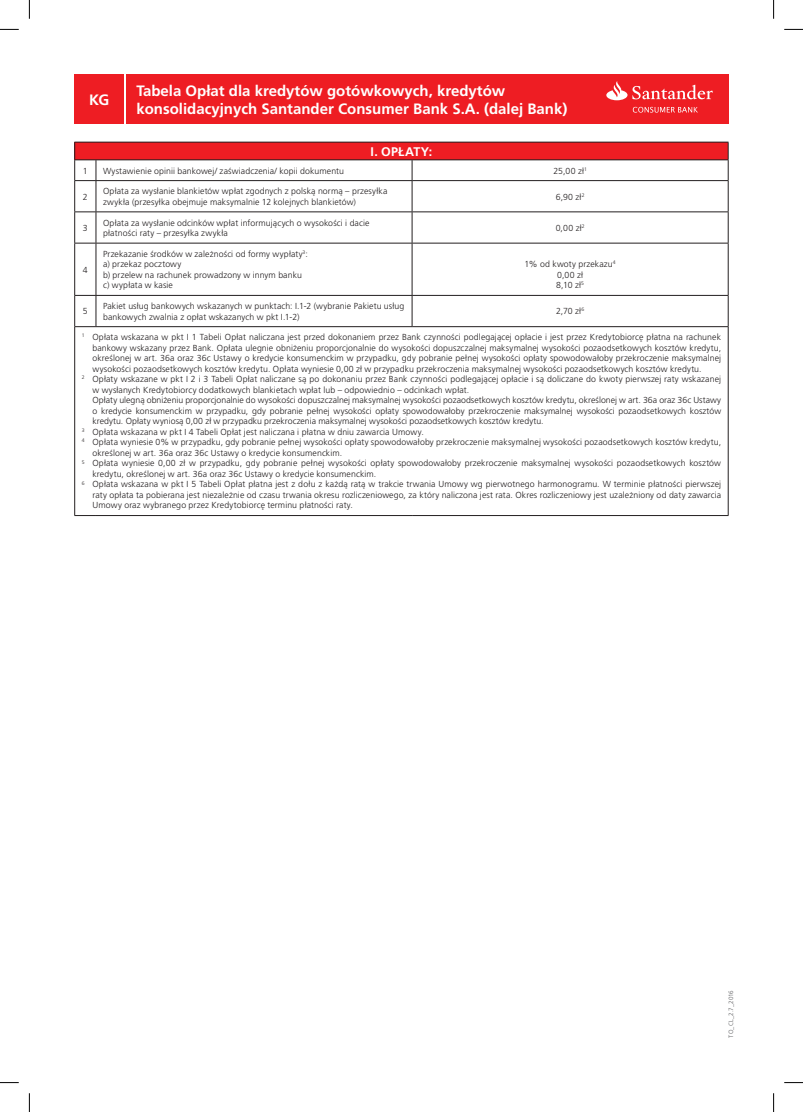
<style>
.page{position:relative;width:803px;height:1112px;background:#fff}
.page>*{position:absolute;margin:0;border:0;box-sizing:border-box;transform-origin:0 0}
.t1{font:700 15px/18px "Frutiger LT Pro";color:#fff}
.t2{font:700 12.5px "Frutiger LT Pro";letter-spacing:.015em;color:#fff}
.t3{font:300 8.75px/10.5px "Frutiger LT Pro";letter-spacing:.01em;color:#231f20}
.t4{font:300 6.25px "Frutiger LT Pro";letter-spacing:-.005em;color:#57585a}
</style>
<div class="page">
<div style="left:74px;top:74px;width:50px;height:50px;background:#ee1d23"></div>
<div style="left:126px;top:74px;width:602px;height:50px;background:#ee1d23"></div>
<svg style="left:606px;top:81px;width:107px;height:19px"></svg>
<svg style="left:633px;top:107px;width:65px;height:6px"></svg>
<div style="left:75px;top:142px;width:653px;height:18px;background:#ee1d23"></div>
<hr style="left:96px;top:142px;width:316px;height:1px;background:#231f20">
<hr style="left:412px;top:142px;width:316px;height:1px;background:#231f20">
<hr style="left:96px;top:159px;width:316px;height:1px;background:#231f20">
<hr style="left:412px;top:159px;width:316px;height:1px;background:#231f20">
<svg style="left:412px;top:160px;width:1px;height:20px"></svg>
<svg style="left:728px;top:142px;width:1px;height:38px"></svg>
<svg style="left:74px;top:142px;width:23px;height:39px"></svg>
<hr style="left:74px;top:181px;width:1px;height:30px;background:#231f20">
<hr style="left:96px;top:180px;width:316px;height:1px;background:#231f20">
<hr style="left:96px;top:181px;width:1px;height:30px;background:#231f20">
<hr style="left:412px;top:180px;width:316px;height:1px;background:#231f20">
<hr style="left:412px;top:181px;width:1px;height:30px;background:#231f20">
<hr style="left:728px;top:181px;width:1px;height:30px;background:#231f20">
<svg style="left:74px;top:211px;width:22px;height:1px"></svg>
<hr style="left:74px;top:212px;width:1px;height:31px;background:#231f20">
<hr style="left:96px;top:211px;width:316px;height:1px;background:#231f20">
<hr style="left:96px;top:212px;width:1px;height:31px;background:#231f20">
<hr style="left:412px;top:211px;width:316px;height:1px;background:#231f20">
<hr style="left:412px;top:212px;width:1px;height:31px;background:#231f20">
<hr style="left:728px;top:212px;width:1px;height:31px;background:#231f20">
<svg style="left:75px;top:243px;width:21px;height:1px"></svg>
<hr style="left:74px;top:243px;width:1px;height:52px;background:#231f20">
<hr style="left:96px;top:243px;width:316px;height:1px;background:#231f20">
<hr style="left:96px;top:243px;width:1px;height:52px;background:#231f20">
<hr style="left:412px;top:243px;width:316px;height:1px;background:#231f20">
<hr style="left:412px;top:243px;width:1px;height:52px;background:#231f20">
<hr style="left:728px;top:243px;width:1px;height:52px;background:#231f20">
<svg style="left:75px;top:295px;width:21px;height:1px"></svg>
<hr style="left:74px;top:295px;width:1px;height:31px;background:#231f20">
<hr style="left:96px;top:295px;width:316px;height:1px;background:#231f20">
<hr style="left:96px;top:295px;width:1px;height:31px;background:#231f20">
<hr style="left:412px;top:295px;width:316px;height:1px;background:#231f20">
<hr style="left:412px;top:295px;width:1px;height:31px;background:#231f20">
<hr style="left:728px;top:295px;width:1px;height:31px;background:#231f20">
<svg style="left:74px;top:326px;width:22px;height:1px"></svg>
<hr style="left:74px;top:327px;width:1px;height:188px;background:#231f20">
<hr style="left:96px;top:326px;width:316px;height:1px;background:#231f20">
<hr style="left:412px;top:326px;width:316px;height:1px;background:#231f20">
<hr style="left:728px;top:327px;width:1px;height:188px;background:#231f20">
<svg style="left:74px;top:515px;width:22px;height:1px"></svg>
<hr style="left:96px;top:515px;width:316px;height:1px;background:#231f20">
<hr style="left:412px;top:515px;width:316px;height:1px;background:#231f20">
<svg style="left:0;top:29px;width:19px;height:1px"></svg>
<svg style="left:784px;top:29px;width:19px;height:1px"></svg>
<svg style="left:0;top:1082px;width:19px;height:1px"></svg>
<svg style="left:784px;top:1082px;width:19px;height:1px"></svg>
<svg style="left:29px;top:0;width:1px;height:19px"></svg>
<svg style="left:29px;top:1093px;width:1px;height:18px"></svg>
<svg style="left:773px;top:0;width:1px;height:19px"></svg>
<svg style="left:773px;top:1093px;width:1px;height:18px"></svg>
<h1 class="t1" style="left:89px;top:91px;width:22px">KG</h1>
<h1 class="t1" style="left:136px;top:82px;width:432px">Tabela Opłat dla kredytów gotówkowych, kredytów konsolidacyjnych Santander Consumer Bank S.A. (dalej Bank)</h1>
<h2 class="t2" style="left:371px;top:144px;width:63px">I. OPŁATY:</h2>
<p class="t3" style="left:83px;top:165px;width:6px">1</p>
<p class="t3" style="left:103px;top:165px;width:243px">Wystawienie opinii bankowej/ zaświadczenia/ kopii dokumentu</p>
<p class="t3" style="left:553px;top:165px;width:35px">25,00 zł<sup>1</sup></p>
<p class="t3" style="left:83px;top:191px;width:6px">2</p>
<p class="t3" style="left:103px;top:186px;width:286px">Opłata za wysłanie blankietów wpłat zgodnych z polską normą – przesyłka zwykła (przesyłka obejmuje maksymalnie 12 kolejnych blankietów)</p>
<p class="t3" style="left:556px;top:191px;width:30px">6,90 zł<sup>2</sup></p>
<p class="t3" style="left:83px;top:222px;width:6px">3</p>
<p class="t3" style="left:103px;top:217px;width:268px">Opłata za wysłanie odcinków wpłat informujących o wysokości i dacie płatności raty – przesyłka zwykła</p>
<p class="t3" style="left:556px;top:222px;width:30px">0,00 zł<sup>2</sup></p>
<p class="t3" style="left:83px;top:264px;width:6px">4</p>
<p class="t3" style="left:103px;top:248px;width:206px">Przekazanie środków w zależności od formy wypłaty<sup>3</sup>: a) przekaz pocztowy<br>b) przelew na rachunek prowadzony w innym banku c) wypłata w kasie</p>
<p class="t3" style="left:525px;top:259px;width:93px;text-align:center">1% od kwoty przekazu<sup>4<br></sup>0,00 zł<br>8,10 zł<sup>5</sup></p>
<p class="t3" style="left:83px;top:306px;width:6px">5</p>
<p class="t3" style="left:103px;top:301px;width:303px">Pakiet usług bankowych wskazanych w punktach: I.1-2 (wybranie Pakietu usług bankowych zwalnia z opłat wskazanych w pkt I.1-2)</p>
<p class="t3" style="left:556px;top:306px;width:30px">2,70 zł<sup>6</sup></p>
<p class="t3" style="left:82px;top:332px;width:641px"><sup>1</sup> Opłata wskazana w pkt I 1 Tabeli Opłat naliczana jest przed dokonaniem przez Bank czynności podlegającej opłacie i jest przez Kredytobiorcę płatna na rachunek</p>
<p class="t3" style="left:92px;top:342px;width:630px">bankowy wskazany przez Bank. Opłata ulegnie obniżeniu proporcjonalnie do wysokości dopuszczalnej maksymalnej wysokości pozaodsetkowych kosztów kredytu,</p>
<p class="t3" style="left:92px;top:353px;width:630px">określonej w art. 36a oraz 36c Ustawy o kredycie konsumenckim w przypadku, gdy pobranie pełnej wysokości opłaty spowodowałoby przekroczenie maksymalnej</p>
<p class="t3" style="left:92px;top:363px;width:611px">wysokości pozaodsetkowych kosztów kredytu. Opłata wyniesie 0,00 zł w przypadku przekroczenia maksymalnej wysokości pozaodsetkowych kosztów kredytu.</p>
<p class="t3" style="left:82px;top:374px;width:641px"><sup>2</sup> Opłaty wskazane w pkt I 2 i 3 Tabeli Opłat naliczane są po dokonaniu przez Bank czynności podlegającej opłacie i są doliczane do kwoty pierwszej raty wskazanej</p>
<p class="t3" style="left:92px;top:384px;width:378px">w wysłanych Kredytobiorcy dodatkowych blankietach wpłat lub – odpowiednio – odcinkach wpłat.</p>
<p class="t3" style="left:92px;top:395px;width:630px">Opłaty ulegną obniżeniu proporcjonalnie do wysokości dopuszczalnej maksymalnej wysokości pozaodsetkowych kosztów kredytu, określonej w art. 36a oraz 36c Ustawy</p>
<p class="t3" style="left:92px;top:405px;width:630px">o kredycie konsumenckim w przypadku, gdy pobranie pełnej wysokości opłaty spowodowałoby przekroczenie maksymalnej wysokości pozaodsetkowych kosztów</p>
<p class="t3" style="left:92px;top:416px;width:453px">kredytu. Opłaty wyniosą 0,00 zł w przypadku przekroczenia maksymalnej wysokości pozaodsetkowych kosztów kredytu.</p>
<p class="t3" style="left:82px;top:426px;width:343px"><sup>3</sup> Opłata wskazana w pkt I 4 Tabeli Opłat jest naliczana i płatna w dniu zawarcia Umowy.</p>
<p class="t3" style="left:82px;top:437px;width:641px"><sup>4</sup> Opłata wyniesie 0% w przypadku, gdy pobranie pełnej wysokości opłaty spowodowałoby przekroczenie maksymalnej wysokości pozaodsetkowych kosztów kredytu,</p>
<p class="t3" style="left:92px;top:447px;width:251px">określonej w art. 36a oraz 36c Ustawy o kredycie konsumenckim.</p>
<p class="t3" style="left:82px;top:458px;width:641px"><sup>5</sup> Opłata wyniesie 0,00 zł w przypadku, gdy pobranie pełnej wysokości opłaty spowodowałoby przekroczenie maksymalnej wysokości pozaodsetkowych kosztów</p>
<p class="t3" style="left:92px;top:468px;width:285px">kredytu, określonej w art. 36a oraz 36c Ustawy o kredycie konsumenckim.</p>
<p class="t3" style="left:82px;top:479px;width:641px"><sup>6</sup> Opłata wskazana w pkt I 5 Tabeli Opłat płatna jest z dołu z każdą ratą w trakcie trwania Umowy wg pierwotnego harmonogramu. W terminie płatności pierwszej</p>
<p class="t3" style="left:92px;top:489px;width:630px">raty opłata ta pobierana jest niezależnie od czasu trwania okresu rozliczeniowego, za który naliczona jest rata. Okres rozliczeniowy jest uzależniony od daty zawarcia</p>
<p class="t3" style="left:92px;top:500px;width:262px">Umowy oraz wybranego przez Kredytobiorcę terminu płatności raty.</p>
<p class="t4" style="left:727px;top:1037px;width:49px;rotate:-90deg">TO_CL_2.7_2016</p>
</div>
